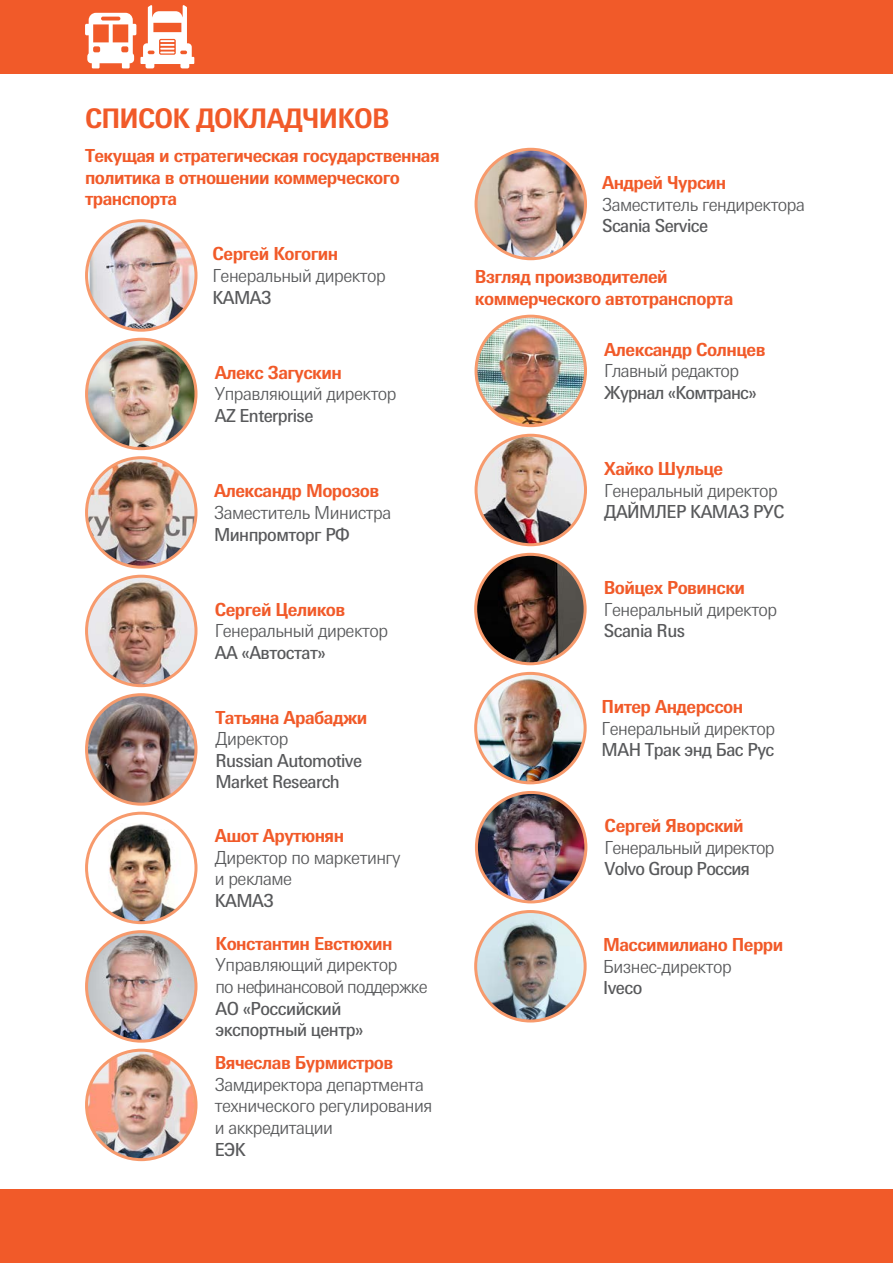
<style>
.page{position:relative;width:893px;height:1263px;background:#fff}
.page>*{position:absolute;margin:0;border:0;box-sizing:border-box;transform-origin:0 0}
.t1{font:700 27px "Messe Univers";letter-spacing:-.03em;color:#f15a29}
.t2{font:700 18px/21.6px "Messe Univers";letter-spacing:-.03em;color:#f15a29}
.t3{font:300 18px/21.6px "Messe Univers";letter-spacing:-.03em;color:#58595b}
.t4{font:18px/21.6px "Messe Univers";letter-spacing:-.03em;color:#58595b}
.t5{font:300 18px/21.6px "Messe Univers";letter-spacing:-.05em;color:#58595b}
</style>
<div class="page">
<div style="left:0;top:0;width:893px;height:73px;background:#f15a29"></div>
<div style="left:0;top:1190px;width:893px;height:73px;background:#f15a29"></div>
<img style="left:87px;top:339px;width:109px;height:110px;border-radius:55px">
<div style="left:85px;top:338px;width:112px;height:112px;border:3px solid #f79a6c;border-radius:50%"></div>
<img style="left:87px;top:221px;width:109px;height:109px;border-radius:55px">
<div style="left:85px;top:219px;width:112px;height:113px;border:3px solid #f79a6c;border-radius:50%"></div>
<img style="left:476px;top:673px;width:109px;height:110px;border-radius:55px">
<div style="left:474px;top:672px;width:113px;height:112px;border:3px solid #f79a6c;border-radius:50%"></div>
<img style="left:476px;top:149px;width:109px;height:110px;border-radius:55px">
<div style="left:475px;top:148px;width:112px;height:112px;border:3px solid #f79a6c;border-radius:50%"></div>
<img style="left:476px;top:911px;width:109px;height:110px;border-radius:55px">
<div style="left:474px;top:910px;width:113px;height:112px;border:3px solid #f79a6c;border-radius:50%"></div>
<img style="left:87px;top:458px;width:109px;height:109px;border-radius:55px">
<div style="left:85px;top:456px;width:112px;height:113px;border:3px solid #f79a6c;border-radius:50%"></div>
<img style="left:87px;top:576px;width:109px;height:110px;border-radius:55px">
<div style="left:85px;top:575px;width:112px;height:112px;border:3px solid #f79a6c;border-radius:50%"></div>
<img style="left:87px;top:1050px;width:109px;height:110px;border-radius:55px">
<div style="left:85px;top:1049px;width:112px;height:112px;border:3px solid #f79a6c;border-radius:50%"></div>
<img style="left:476px;top:554px;width:109px;height:110px;border-radius:55px">
<div style="left:474px;top:553px;width:113px;height:112px;border:3px solid #f79a6c;border-radius:50%"></div>
<svg style="left:85px;top:5px;width:109px;height:63px"></svg>
<img style="left:476px;top:316px;width:109px;height:110px;border-radius:55px">
<div style="left:475px;top:315px;width:112px;height:112px;border:3px solid #f79a6c;border-radius:50%"></div>
<img style="left:476px;top:435px;width:109px;height:110px;border-radius:55px">
<div style="left:475px;top:434px;width:112px;height:112px;border:3px solid #f79a6c;border-radius:50%"></div>
<img style="left:87px;top:813px;width:109px;height:110px;border-radius:55px">
<div style="left:85px;top:812px;width:112px;height:112px;border:3px solid #f79a6c;border-radius:50%"></div>
<img style="left:87px;top:695px;width:109px;height:109px;border-radius:55px">
<div style="left:85px;top:693px;width:112px;height:113px;border:3px solid #f79a6c;border-radius:50%"></div>
<img style="left:87px;top:932px;width:109px;height:109px;border-radius:55px">
<div style="left:85px;top:930px;width:112px;height:113px;border:3px solid #f79a6c;border-radius:50%"></div>
<img style="left:476px;top:792px;width:110px;height:110px;border-radius:54px">
<div style="left:475px;top:791px;width:112px;height:112px;border:3px solid #f79a6c;border-radius:50%"></div>
<h1 class="t1" style="left:85px;top:102px;width:306px">СПИСОК ДОКЛАДЧИКОВ</h1>
<p class="t2" style="left:85px;top:145px;width:356px">Текущая и стратегическая государственная политика в отношении коммерческого транспорта</p>
<p class="t2" style="left:212px;top:243px;width:127px">Сергей Когогин</p>
<p class="t3" style="left:212px;top:264px;width:175px">Генеральный директор</p>
<p class="t4" style="left:212px;top:286px;width:61px">КАМАЗ</p>
<p class="t2" style="left:215px;top:361px;width:129px">Алекс Загускин</p>
<p class="t3" style="left:215px;top:383px;width:183px">Управляющий директор</p>
<p class="t4" style="left:215px;top:405px;width:100px">AZ Enterprise</p>
<p class="t2" style="left:214px;top:480px;width:167px">Александр Морозов</p>
<p class="t3" style="left:214px;top:501px;width:179px">Заместитель Министра</p>
<p class="t4" style="left:214px;top:523px;width:137px">Минпромторг РФ</p>
<p class="t2" style="left:215px;top:598px;width:132px">Сергей Целиков</p>
<p class="t3" style="left:215px;top:620px;width:175px">Генеральный директор</p>
<p class="t4" style="left:215px;top:641px;width:113px">АА «Автостат»</p>
<p class="t2" style="left:215px;top:706px;width:153px">Татьяна Арабаджи</p>
<p class="t3" style="left:215px;top:728px;width:74px">Директор</p>
<p class="t4" style="left:215px;top:749px;width:148px">Russian Automotive<br>Market Research</p>
<p class="t2" style="left:215px;top:824px;width:131px">Ашот Арутюнян</p>
<p class="t3" style="left:215px;top:846px;width:188px">Директор по маркетингу и рекламе</p>
<p class="t4" style="left:215px;top:889px;width:61px">КАМАЗ</p>
<p class="t2" style="left:215px;top:932px;width:179px">Константин Евстюхин</p>
<p class="t5" style="left:215px;top:954px;width:214px">Управляющий директор<br>по нефинансовой поддержке</p>
<p class="t4" style="left:215px;top:997px;width:149px">АО «Российский экспортный центр»</p>
<p class="t2" style="left:215px;top:1051px;width:180px">Вячеслав Бурмистров</p>
<p class="t3" style="left:215px;top:1073px;width:219px">Замдиректора департмента технического регулирования и аккредитации</p>
<p class="t4" style="left:215px;top:1138px;width:33px">ЕЭК</p>
<p class="t2" style="left:602px;top:171px;width:126px">Андрей Чурсин</p>
<p class="t3" style="left:602px;top:193px;width:205px">Заместитель гендиректора</p>
<p class="t4" style="left:602px;top:215px;width:108px">Scania Service</p>
<p class="t2" style="left:475px;top:266px;width:260px">Взгляд производителей коммерческого автотранспорта</p>
<p class="t2" style="left:604px;top:338px;width:163px">Александр Солнцев</p>
<p class="t3" style="left:604px;top:360px;width:136px">Главный редактор</p>
<p class="t4" style="left:604px;top:381px;width:154px">Журнал «Комтранс»</p>
<p class="t2" style="left:604px;top:457px;width:120px">Хайко Шульце</p>
<p class="t3" style="left:604px;top:479px;width:175px">Генеральный директор</p>
<p class="t4" style="left:604px;top:501px;width:182px">ДАЙМЛЕР КАМАЗ РУС</p>
<p class="t2" style="left:604px;top:576px;width:143px">Войцех Ровински</p>
<p class="t3" style="left:604px;top:598px;width:175px">Генеральный директор</p>
<p class="t4" style="left:604px;top:620px;width:83px">Scania Rus</p>
<p class="t2" style="left:602px;top:695px;width:143px">Питер Андерссон</p>
<p class="t3" style="left:602px;top:717px;width:175px">Генеральный директор</p>
<p class="t4" style="left:602px;top:739px;width:174px">МАН Трак энд Бас Рус</p>
<p class="t2" style="left:605px;top:815px;width:141px">Сергей Яворский</p>
<p class="t3" style="left:605px;top:836px;width:172px">Генеральный директор</p>
<p class="t4" style="left:605px;top:858px;width:147px">Volvo Group Россия</p>
<p class="t2" style="left:603px;top:934px;width:182px">Массимилиано Перри</p>
<p class="t3" style="left:603px;top:955px;width:130px">Бизнес-директор</p>
<p class="t4" style="left:603px;top:977px;width:41px">Iveco</p>
</div>
